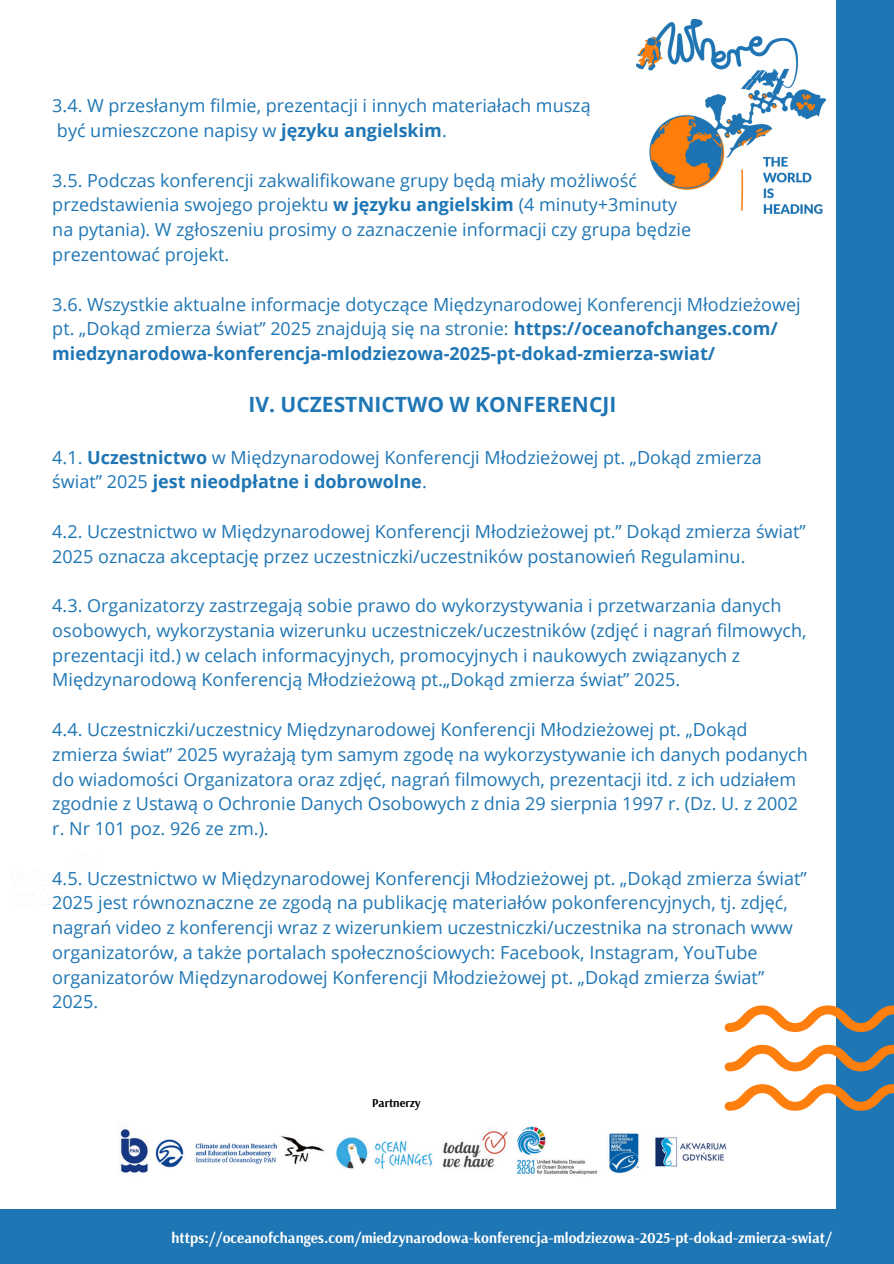
<style>
.page{position:relative;width:894px;height:1264px;background:#fff}
.page>*{position:absolute;margin:0;border:0;box-sizing:border-box;transform-origin:0 0}
.t1{font:700 21px "Open Sans";color:#1f76b4}
.t2{font:18px/24.8px "Open Sans";color:#1f76b4}
.t3{font:700 15px "Arsenal";color:#fff}
.t4{font:700 12px "Arsenal";color:#000}
.s1{font-weight:700}
</style>
<div class="page">
<div style="left:0;top:0;width:893px;height:1263px;background:#1f76b4"></div>
<div style="left:0;top:0;width:835px;height:1208px;background:#fff"></div>
<img style="left:11px;top:854px;width:72px;height:51px">
<img style="left:636px;top:19px;width:188px;height:194px">
<svg style="left:724px;top:1084px;width:169px;height:26px"></svg>
<svg style="left:724px;top:1044px;width:169px;height:27px"></svg>
<svg style="left:724px;top:1005px;width:169px;height:26px"></svg>
<img style="left:120px;top:1126px;width:607px;height:49px">
<p class="t2" style="left:52px;top:93px;width:539px">3.4. W przesłanym filmie, prezentacji i innych materiałach muszą być umieszczone napisy w <span class="s1">języku angielskim</span>.</p>
<h2 class="t2" style="left:52px;top:167px;width:640px">3.5. Podczas konferencji zakwalifikowane grupy będą miały możliwość przedstawienia swojego projektu <span class="s1">w języku angielskim</span> (4 minuty+3minuty na pytania). W zgłoszeniu prosimy o zaznaczenie informacji czy grupa będzie prezentować projekt.</h2>
<h2 class="t2" style="left:52px;top:291px;width:749px">3.6. Wszystkie aktualne informacje dotyczące Międzynarodowej Konferencji Młodzieżowej pt. „Dokąd zmierza świat” 2025 znajdują się na stronie: <span class="s1">https://oceanofchanges.com/ miedzynarodowa-konferencja-mlodziezowa-2025-pt-dokad-zmierza-swiat/</span></h2>
<h2 class="t1" style="left:248px;top:389px;width:369px">IV. UCZESTNICTWO W KONFERENCJI</h2>
<h1 class="t2" style="left:52px;top:444px;width:710px">4.1. <span class="s1">Uczestnictwo</span> w Międzynarodowej Konferencji Młodzieżowej pt. „Dokąd zmierza świat” 2025 <span class="s1">jest nieodpłatne i dobrowolne</span>.</h1>
<h2 class="t2" style="left:52px;top:518px;width:754px">4.2. Uczestnictwo w Międzynarodowej Konferencji Młodzieżowej pt.” Dokąd zmierza świat”<br>2025 oznacza akceptację przez uczestniczki/uczestników postanowień Regulaminu.</h2>
<h2 class="t2" style="left:52px;top:593px;width:755px">4.3. Organizatorzy zastrzegają sobie prawo do wykorzystywania i przetwarzania danych osobowych, wykorzystania wizerunku uczestniczek/uczestników (zdjęć i nagrań filmowych, prezentacji itd.) w celach informacyjnych, promocyjnych i naukowych związanych z Międzynarodową Konferencją Młodzieżową pt.„Dokąd zmierza świat” 2025.</h2>
<h2 class="t2" style="left:52px;top:716px;width:756px">4.4. Uczestniczki/uczestnicy Międzynarodowej Konferencji Młodzieżowej pt. „Dokąd zmierza świat” 2025 wyrażają tym samym zgodę na wykorzystywanie ich danych podanych do wiadomości Organizatora oraz zdjęć, nagrań filmowych, prezentacji itd. z ich udziałem zgodnie z Ustawą o Ochronie Danych Osobowych z dnia 29 sierpnia 1997 r. (Dz. U. z 2002 r. Nr 101 poz. 926 ze zm.).</h2>
<h2 class="t2" style="left:52px;top:865px;width:755px">4.5. Uczestnictwo w Międzynarodowej Konferencji Młodzieżowej pt. „Dokąd zmierza świat” 2025 jest równoznaczne ze zgodą na publikację materiałów pokonferencyjnych, tj. zdjęć, nagrań video z konferencji wraz z wizerunkiem uczestniczki/uczestnika na stronach www organizatorów, a także portalach społecznościowych: Facebook, Instagram, YouTube organizatorów Międzynarodowej Konferencji Młodzieżowej pt. „Dokąd zmierza świat” 2025.</h2>
<p class="t4" style="left:372px;top:1094px;width:50px">Partnerzy</p>
<p class="t3" style="left:171px;top:1227px;width:661px">https://oceanofchanges.com/miedzynarodowa-konferencja-mlodziezowa-2025-pt-dokad-zmierza-swiat/</p>
</div>
